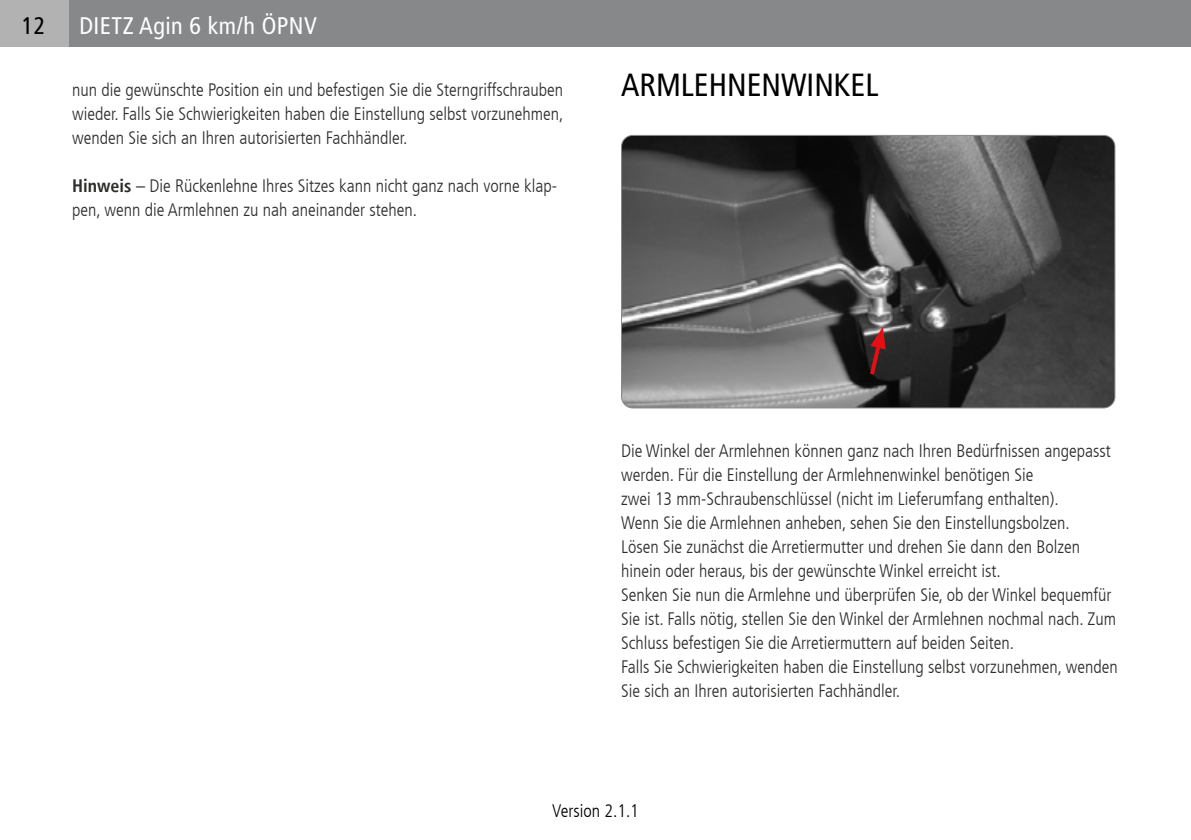
<style>
.page{position:relative;width:1191px;height:840px;background:#fff}
.page>*{position:absolute;margin:0;border:0;box-sizing:border-box;transform-origin:0 0}
.t1{font:condensed 32px "Frutiger LT";color:#000}
.t2{font:condensed 24px "Frutiger LT";letter-spacing:.02em;color:#fff}
.t3{font:condensed 24px "Frutiger LT";color:#000}
.t4{font:300 condensed 18px/24px "Frutiger LT";color:#2d2d2c}
.t5{font:300 condensed 18px "Frutiger LT";color:#000}
.s1{font-weight:700}
</style>
<div class="page">
<div style="left:0;top:0;width:1191px;height:47px;background:#86888a"></div>
<div style="left:0;top:0;width:68px;height:47px;background:#b3b2b2"></div>
<img style="left:621px;top:135px;width:494px;height:273px">
<div style="left:621px;top:135px;width:494px;height:273px;border:1px solid #86888a;border-radius:11px"></div>
<svg style="left:867px;top:326px;width:18px;height:53px"></svg>
<h2 class="t3" style="left:22px;top:11px;width:25px">12</h2>
<h2 class="t2" style="left:79px;top:11px;width:239px">DIETZ Agin 6 km/h ÖPNV</h2>
<p class="t4" style="left:72px;top:78px;width:493px;text-align:justify">nun die gewünschte Position ein und befestigen Sie die Sterngriffschrauben wieder. Falls Sie Schwierigkeiten haben die Einstellung selbst vorzunehmen, wenden Sie sich an Ihren autorisierten Fachhändler.</p>
<p class="t4" style="left:72px;top:174px;width:486px"><span class="s1">Hinweis</span> – Die Rückenlehne Ihres Sitzes kann nicht ganz nach vorne klap&shy;pen, wenn die Armlehnen zu nah aneinander stehen.</p>
<h1 class="t1" style="left:621px;top:66px;width:259px">ARMLEHNENWINKEL</h1>
<p class="t4" style="left:621px;top:438px;width:498px">Die Winkel der Armlehnen können ganz nach Ihren Bedürfnissen angepasst werden. Für die Einstellung der Armlehnenwinkel benötigen Sie<br>zwei 13 mm-Schraubenschlüssel (nicht im Lieferumfang enthalten).<br>Wenn Sie die Armlehnen anheben, sehen Sie den Einstellungsbolzen.<br>Lösen Sie zunächst die Arretiermutter und drehen Sie dann den Bolzen hinein oder heraus, bis der gewünschte Winkel erreicht ist.<br>Senken Sie nun die Armlehne und überprüfen Sie, ob der Winkel bequemfür Sie ist. Falls nötig, stellen Sie den Winkel der Armlehnen nochmal nach. Zum Schluss befestigen Sie die Arretiermuttern auf beiden Seiten.<br>Falls Sie Schwierigkeiten haben die Einstellung selbst vorzunehmen, wenden Sie sich an Ihren autorisierten Fachhändler.</p>
<p class="t5" style="left:552px;top:800px;width:88px">Version 2.1.1</p>
</div>
